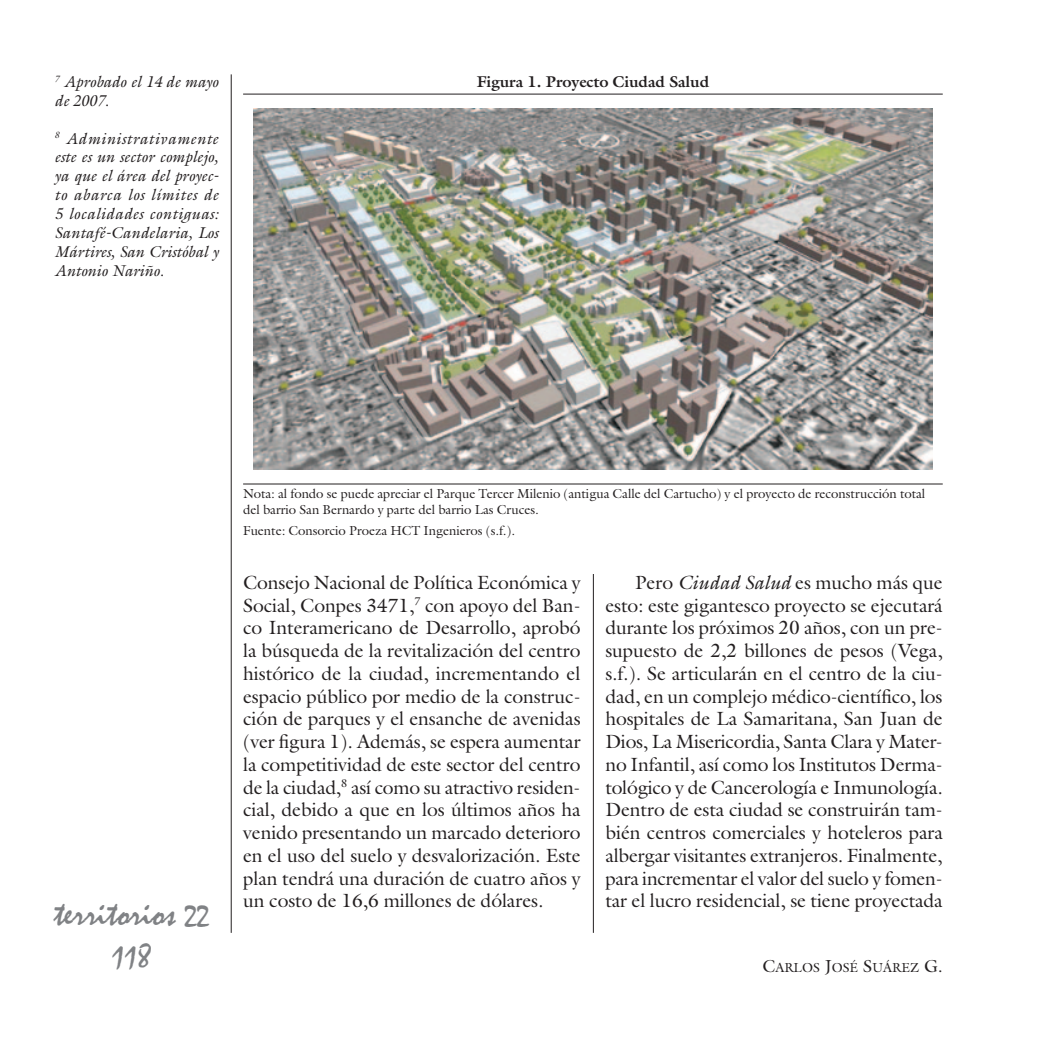
<style>
.page{position:relative;width:1042px;height:1042px;background:#fff}
.page>*{position:absolute;margin:0;border:0;box-sizing:border-box;transform-origin:0 0}
.t1{font:37.62px "Mistral";letter-spacing:-.01em;color:#808285}
.t2{font:33.25px "Mistral";color:#808285}
.t3{font:19.25px/22.8px "Galliard";letter-spacing:-.005em;color:#231f20;text-align:justify}
.t4{font:italic 15.75px/18.9px "Galliard";letter-spacing:-.005em;color:#231f20}
.t5{font:700 15.75px "Galliard";letter-spacing:-.005em;color:#231f20}
.t6{font:13.12px/15.8px "Galliard";letter-spacing:-.005em;color:#231f20}
.t7{font:13.12px "Galliard";color:#231f20}
.s1{font-size:31.5px}
.s2{font-style:italic}
.s3{font-size:17.5px}
</style>
<div class="page">
<hr style="left:593px;top:74px;width:1px;height:859px;background:#231f20">
<hr style="left:231px;top:74px;width:1px;height:859px;background:#231f20">
<div style="left:243px;top:74px;width:700px;height:499px;background:#fff"></div>
<hr style="left:243px;top:94px;width:700px;height:1px;background:#231f20">
<hr style="left:243px;top:483px;width:700px;height:1px;background:#231f20">
<img style="left:254px;top:109px;width:678px;height:360px">
<p class="t4" style="left:55px;top:72px;width:165px"><sup>7</sup> Aprobado el 14 de mayo de 2007.</p>
<p class="t4" style="left:55px;top:128px;width:166px;text-align:justify"><sup>8</sup> Administrativamente este es un sector complejo, ya que el área del proyec&shy;to abarca los límites de 5 localidades contiguas:<br>Santafé-Candelaria, Los Mártires, San Cristóbal y Antonio Nariño.</p>
<p class="t5" style="left:477px;top:71px;width:234px">Figura 1. Proyecto Ciudad Salud</p>
<h1 class="t1" style="left:54px;top:892px;width:157px">territorios <span class="s1">22</span></h1>
<h2 class="t2" style="left:112px;top:938px;width:41px">118</h2>
<p class="t6" style="left:243px;top:486px;width:684px">Nota: al fondo se puede apreciar el Parque Tercer Milenio (antigua Calle del Cartucho) y el proyecto de reconstrucción total del barrio San Bernardo y parte del barrio Las Cruces.</p>
<p class="t6" style="left:243px;top:522px;width:274px">Fuente: Consorcio Proeza HCT Ingenieros (s.f.).</p>
<p class="t3" style="left:243px;top:570px;width:339px">Consejo Nacional de Política Económica y Social, Conpes 3471,<sup>7</sup> con apoyo del Ban&shy;co Interamericano de Desarrollo, aprobó la búsqueda de la revitalización del centro histórico de la ciudad, incrementando el espacio público por medio de la construc&shy;ción de parques y el ensanche de avenidas (ver figura 1). Además, se espera aumentar la competitividad de este sector del centro de la ciudad,<sup>8</sup> así como su atractivo residen&shy;cial, debido a que en los últimos años ha venido presentando un marcado deterioro en el uso del suelo y desvalorización. Este plan tendrá una duración de cuatro años y un costo de 16,6 millones de dólares.</p>
<p class="t3" style="left:605px;top:570px;width:339px;text-indent:30px">Pero <span class="s2">Ciudad Salud</span> es mucho más que esto: este gigantesco proyecto se ejecutará durante los próximos 20 años, con un pre&shy;supuesto de 2,2 billones de pesos (Vega, s.f.). Se articularán en el centro de la ciu&shy;dad, en un complejo médico-científico, los hospitales de La Samaritana, San Juan de Dios, La Misericordia, Santa Clara y Mater&shy;no Infantil, así como los Institutos Derma&shy;tológico y de Cancerología e Inmunología.<br>Dentro de esta ciudad se construirán tam&shy;bién centros comerciales y hoteleros para albergar visitantes extranjeros. Finalmente, para incrementar el valor del suelo y fomen&shy;tar el lucro residencial, se tiene proyectada</p>
<p class="t7" style="left:762px;top:960px;width:182px"><span class="s3">C</span>ARLOS <span class="s3">J</span>OSÉ <span class="s3">S</span>UÁREZ <span class="s3">G.</span></p>
</div>
